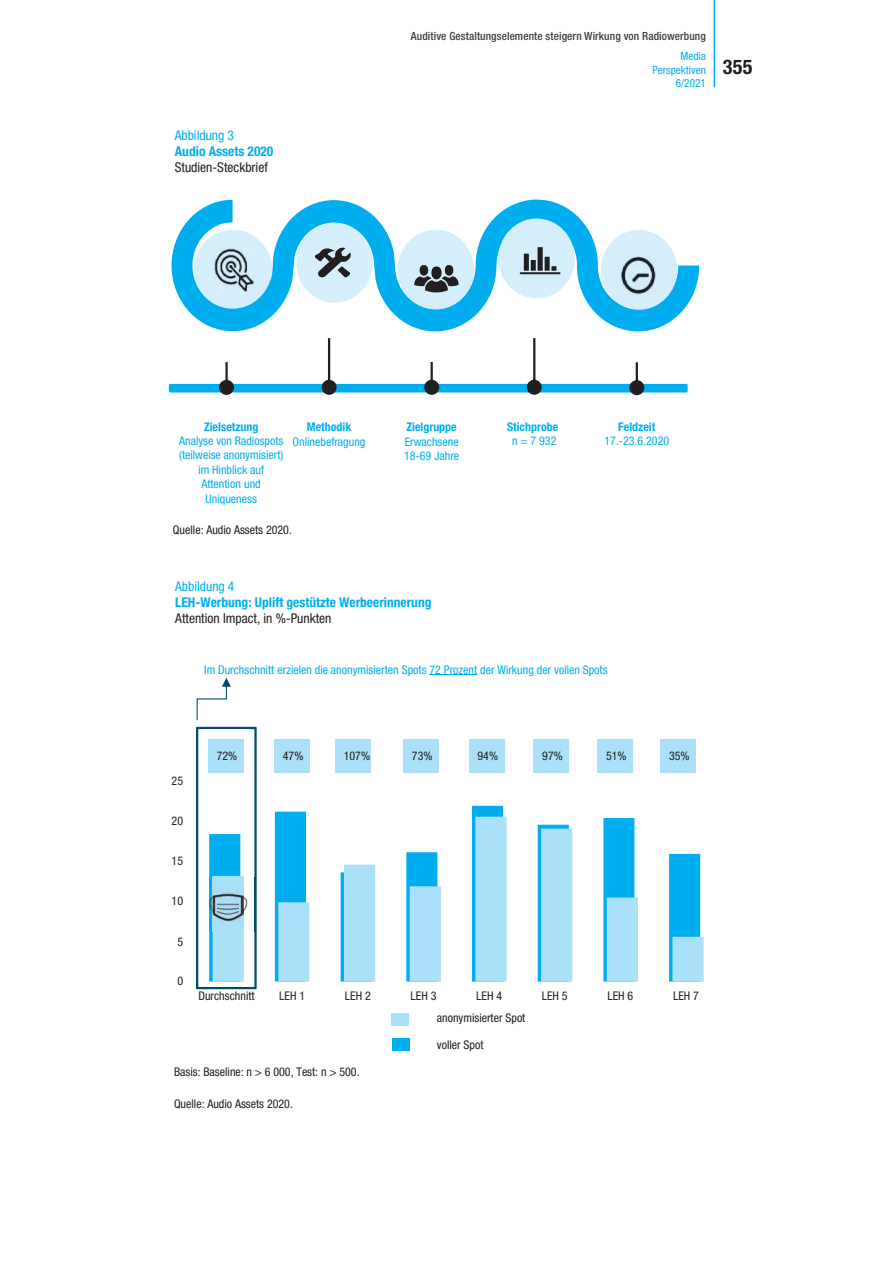
<style>
.page{position:relative;width:893px;height:1263px;background:#fff}
.page>*{position:absolute;margin:0;border:0;box-sizing:border-box;transform-origin:0 0}
.t1{font:700 condensed 20.25px "Helvetica Neue LT Std";color:#231f20}
.t2{font:700 condensed 13.5px "Helvetica Neue LT Std";color:#00aeef}
.t3{font:condensed 13.5px "Helvetica Neue LT Std";color:#231f20}
.t4{font:condensed 13.5px "Helvetica Neue LT Std";letter-spacing:-.005em;color:#00aeef}
.t5{font:condensed 12px/14.4px "Helvetica Neue LT Std";color:#00aeef;text-align:center}
.t6{font:condensed 12px "Helvetica Neue LT Std";color:#231f20}
.t7{font:700 condensed 12px "Helvetica Neue LT Std";color:#00aeef}
.t8{font:500 condensed 11.25px "Helvetica Neue LT Std";letter-spacing:.01em;color:#3e3e3f}
.t9{font:condensed 11.25px/13.5px "Helvetica Neue LT Std";color:#00aeef;text-align:right}
</style>
<div class="page">
<hr style="left:714px;top:0;width:1px;height:87px;background:#00aeef">
<svg style="left:172px;top:200px;width:527px;height:131px"></svg>
<div style="left:169px;top:384px;width:519px;height:8px;background:#00aeef"></div>
<svg style="left:219px;top:362px;width:15px;height:33px"></svg>
<svg style="left:322px;top:338px;width:15px;height:57px"></svg>
<svg style="left:424px;top:362px;width:15px;height:33px"></svg>
<svg style="left:527px;top:338px;width:15px;height:57px"></svg>
<svg style="left:629px;top:362px;width:15px;height:33px"></svg>
<div style="left:601px;top:230px;width:76px;height:80px;background:#d4effb;border-radius:50%"></div>
<img style="left:621px;top:256px;width:35px;height:39px">
<img style="left:215px;top:249px;width:40px;height:43px">
<div style="left:398px;top:230px;width:76px;height:79px;background:#d4effb;border-radius:50%"></div>
<svg style="left:414px;top:265px;width:45px;height:27px"></svg>
<div style="left:498px;top:218px;width:77px;height:80px;background:#d4effb;border-radius:50%"></div>
<div style="left:524px;top:254px;width:5px;height:17px;background:#231f20"></div>
<hr style="left:520px;top:272px;width:40px;height:2px;background:#231f20">
<div style="left:531px;top:260px;width:5px;height:11px;background:#231f20"></div>
<div style="left:538px;top:247px;width:5px;height:24px;background:#231f20"></div>
<div style="left:545px;top:257px;width:5px;height:14px;background:#231f20"></div>
<svg style="left:551px;top:266px;width:5px;height:5px"></svg>
<svg style="left:315px;top:246px;width:36px;height:32px"></svg>
<svg style="left:274px;top:806px;width:233px;height:11px"></svg>
<svg style="left:274px;top:817px;width:430px;height:164px"></svg>
<hr style="left:429px;top:674px;width:48px;height:1px;background:#00aeef">
<svg style="left:197px;top:678px;width:34px;height:42px"></svg>
<div style="left:392px;top:1038px;width:17px;height:12px;background:#00aeef"></div>
<div style="left:392px;top:1013px;width:17px;height:12px;background:#aae0f9"></div>
<div style="left:274px;top:739px;width:36px;height:33px;background:#aae0f9"></div>
<div style="left:598px;top:739px;width:35px;height:33px;background:#aae0f9"></div>
<div style="left:660px;top:739px;width:36px;height:33px;background:#aae0f9"></div>
<div style="left:469px;top:739px;width:35px;height:33px;background:#aae0f9"></div>
<div style="left:534px;top:739px;width:35px;height:33px;background:#aae0f9"></div>
<div style="left:403px;top:739px;width:36px;height:33px;background:#aae0f9"></div>
<div style="left:335px;top:739px;width:35px;height:33px;background:#aae0f9"></div>
<svg style="left:196px;top:727px;width:61px;height:262px"></svg>
<img style="left:201px;top:877px;width:54px;height:54px">
<img style="left:209px;top:877px;width:35px;height:54px">
<p class="t8" style="left:411px;top:30px;width:296px">Auditive Gestaltungselemente steigern Wirkung von Radiowerbung</p>
<p class="t4" style="left:175px;top:127px;width:61px">Abbildung 3</p>
<p class="t2" style="left:175px;top:143px;width:100px">Audio Assets 2020</p>
<p class="t3" style="left:175px;top:160px;width:95px">Studien-Steckbrief</p>
<p class="t9" style="left:653px;top:49px;width:55px">Media<br>Perspektiven<br>6/2021</p>
<h1 class="t1" style="left:723px;top:54px;width:31px">355</h1>
<p class="t7" style="left:204px;top:419px;width:56px">Zielsetzung</p>
<p class="t5" style="left:179px;top:433px;width:106px">Analyse von Radiospots (teilweise anonymisiert) im Hinblick auf<br>Attention und<br>Uniqueness</p>
<p class="t7" style="left:307px;top:420px;width:46px">Methodik</p>
<p class="t5" style="left:292px;top:434px;width:74px">Onlinebefragung</p>
<p class="t6" style="left:173px;top:523px;width:120px">Quelle: Audio Assets 2020.</p>
<p class="t7" style="left:406px;top:420px;width:52px">Zielgruppe</p>
<p class="t5" style="left:404px;top:434px;width:57px;text-align:left">Erwachsene<br>18-69 Jahre</p>
<p class="t4" style="left:175px;top:578px;width:61px">Abbildung 4</p>
<p class="t2" style="left:175px;top:594px;width:258px">LEH-Werbung: Uplift gestützte Werbeerinnerung</p>
<p class="t3" style="left:175px;top:610px;width:158px">Attention Impact, in %-Punkten</p>
<p class="t7" style="left:507px;top:419px;width:53px">Stichprobe</p>
<p class="t5" style="left:512px;top:433px;width:46px">n = 7 932</p>
<p class="t7" style="left:618px;top:419px;width:39px">Feldzeit</p>
<p class="t5" style="left:604px;top:433px;width:66px">17.-23.6.2020</p>
<p class="t5" style="left:204px;top:662px;width:405px">Im Durchschnitt erzielen die anonymisierten Spots 72 Prozent der Wirkung der vollen Spots</p>
<p class="t6" style="left:172px;top:774px;width:13px">25</p>
<p class="t6" style="left:172px;top:814px;width:13px">20</p>
<p class="t6" style="left:172px;top:854px;width:13px">15</p>
<p class="t6" style="left:172px;top:894px;width:13px">10</p>
<p class="t6" style="left:177px;top:934px;width:7px">5</p>
<p class="t6" style="left:177px;top:974px;width:7px">0</p>
<p class="t6" style="left:217px;top:749px;width:22px">72%</p>
<p class="t6" style="left:283px;top:749px;width:22px">47%</p>
<p class="t6" style="left:344px;top:749px;width:28px">107%</p>
<p class="t6" style="left:412px;top:749px;width:22px">73%</p>
<p class="t6" style="left:477px;top:749px;width:22px">94%</p>
<p class="t6" style="left:542px;top:749px;width:22px">97%</p>
<p class="t6" style="left:606px;top:749px;width:22px">51%</p>
<p class="t6" style="left:669px;top:749px;width:22px">35%</p>
<p class="t6" style="left:198px;top:989px;width:58px">Durchschnitt</p>
<p class="t6" style="left:279px;top:989px;width:27px">LEH 1</p>
<p class="t6" style="left:345px;top:989px;width:27px">LEH 2</p>
<p class="t6" style="left:411px;top:989px;width:27px">LEH 3</p>
<p class="t6" style="left:476px;top:989px;width:27px">LEH 4</p>
<p class="t6" style="left:542px;top:989px;width:27px">LEH 5</p>
<p class="t6" style="left:607px;top:989px;width:27px">LEH 6</p>
<p class="t6" style="left:673px;top:989px;width:27px">LEH 7</p>
<p class="t6" style="left:437px;top:1011px;width:90px">anonymisierter Spot</p>
<p class="t6" style="left:437px;top:1038px;width:48px">voller Spot</p>
<p class="t6" style="left:174px;top:1065px;width:187px">Basis: Baseline: n &gt; 6 000, Test: n &gt; 500.</p>
<p class="t6" style="left:174px;top:1096px;width:120px">Quelle: Audio Assets 2020.</p>
</div>
